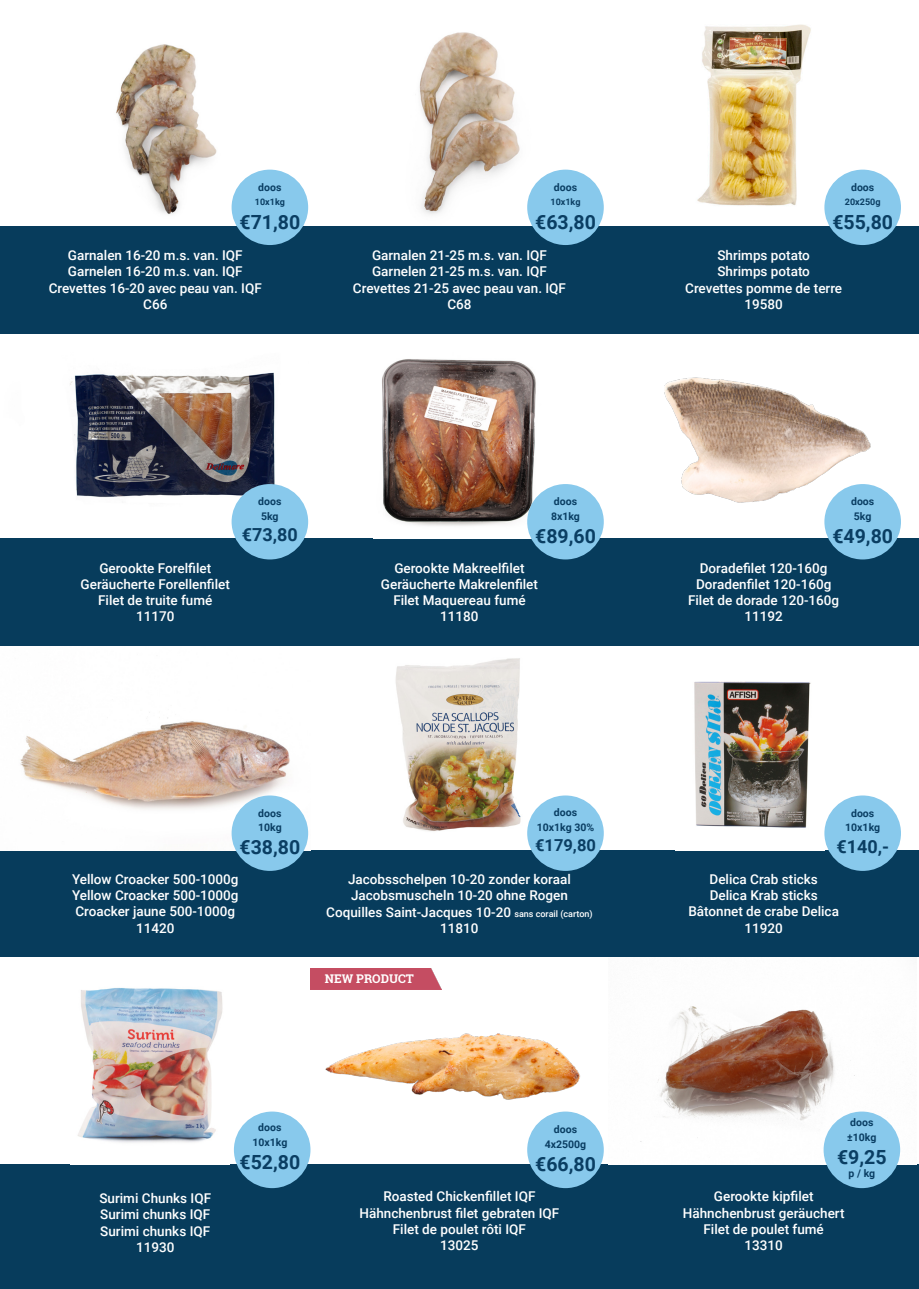
<style>
.page{position:relative;width:919px;height:1289px;background:#fff}
.page>*{position:absolute;margin:0;border:0;box-sizing:border-box;transform-origin:0 0}
.t1{font:700 19.5px "Roboto";color:#0a3e63}
.t2{font:700 18px "Roboto";color:#0a3e63}
.t3{font:700 16.5px "Roboto";color:#0a3e63}
.t4{font:500 13.5px "Roboto";color:#fff}
.t5{font:700 12px "Roboto Slab";color:#fff}
.t6{font:700 10.5px/14.4px "Roboto";color:#0a3e63}
.t7{font:700 9px "Roboto";color:#0a3e63}
.s1{font-size:9px}
</style>
<div class="page">
<div style="left:0;top:22px;width:918px;height:312px;background:#073c5c"></div>
<div style="left:0;top:645px;width:918px;height:312px;background:#073c5c"></div>
<div style="left:0;top:334px;width:918px;height:312px;background:#073c5c"></div>
<img style="left:0;top:22px;width:310px;height:204px">
<img style="left:310px;top:22px;width:298px;height:204px">
<img style="left:608px;top:22px;width:310px;height:204px">
<div style="left:308px;top:334px;width:300px;height:204px;background:#fff"></div>
<img style="left:382px;top:359px;width:154px;height:179px">
<img style="left:0;top:334px;width:308px;height:201px">
<div style="left:608px;top:334px;width:310px;height:204px;background:#fff"></div>
<img style="left:664px;top:377px;width:216px;height:126px">
<div style="left:608px;top:646px;width:310px;height:204px;background:#fff"></div>
<img style="left:694px;top:681px;width:117px;height:147px">
<img style="left:310px;top:646px;width:298px;height:204px">
<div style="left:231px;top:170px;width:77px;height:75px;background:#88c9ec;border-radius:50%"></div>
<svg style="left:0;top:646px;width:310px;height:204px;background:#f1e8e3"></svg>
<div style="left:527px;top:170px;width:76px;height:75px;background:#88c9ec;border-radius:50%"></div>
<div style="left:824px;top:170px;width:76px;height:75px;background:#88c9ec;border-radius:50%"></div>
<div style="left:231px;top:484px;width:77px;height:75px;background:#88c9ec;border-radius:50%"></div>
<div style="left:527px;top:484px;width:76px;height:75px;background:#88c9ec;border-radius:50%"></div>
<div style="left:824px;top:484px;width:76px;height:75px;background:#88c9ec;border-radius:50%"></div>
<div style="left:231px;top:795px;width:77px;height:75px;background:#88c9ec;border-radius:50%"></div>
<div style="left:527px;top:795px;width:76px;height:75px;background:#88c9ec;border-radius:50%"></div>
<div style="left:824px;top:795px;width:76px;height:75px;background:#88c9ec;border-radius:50%"></div>
<div style="left:0;top:957px;width:918px;height:331px;background:#073c5c"></div>
<div style="left:310px;top:957px;width:298px;height:207px;background:#fff"></div>
<img style="left:310px;top:989px;width:294px;height:164px">
<div style="left:527px;top:1111px;width:76px;height:77px;background:#88c9ec;border-radius:50%"></div>
<div style="left:0;top:957px;width:310px;height:207px;background:#fff"></div>
<img style="left:78px;top:988px;width:145px;height:155px">
<img style="left:608px;top:957px;width:308px;height:207px">
<div style="left:234px;top:1111px;width:76px;height:77px;background:#88c9ec;border-radius:50%"></div>
<div style="left:823px;top:1111px;width:77px;height:77px;background:#88c9ec;border-radius:50%"></div>
<div style="left:310px;top:968px;width:132px;height:21px;background:#c54d62"></div>
<p class="t6" style="left:258px;top:179px;width:25px">doos</p>
<p class="t7" style="left:255px;top:196px;width:31px">10x1kg</p>
<p class="t1" style="left:239px;top:208px;width:62px">€71,80</p>
<p class="t4" style="left:68px;top:246px;width:176px">Garnalen 16-20 m.s. van. IQF</p>
<p class="t4" style="left:68px;top:262px;width:176px">Garnelen 16-20 m.s. van. IQF</p>
<p class="t4" style="left:49px;top:278px;width:215px">Crevettes 16-20 avec peau van. IQF</p>
<p class="t4" style="left:143px;top:294px;width:26px">C66</p>
<p class="t6" style="left:554px;top:179px;width:25px">doos</p>
<p class="t7" style="left:550px;top:196px;width:31px">10x1kg</p>
<p class="t1" style="left:535px;top:208px;width:62px">€63,80</p>
<p class="t4" style="left:372px;top:246px;width:176px">Garnalen 21-25 m.s. van. IQF</p>
<p class="t4" style="left:372px;top:262px;width:176px">Garnelen 21-25 m.s. van. IQF</p>
<p class="t4" style="left:353px;top:278px;width:215px">Crevettes 21-25 avec peau van. IQF</p>
<p class="t4" style="left:447px;top:294px;width:26px">C68</p>
<p class="t4" style="left:99px;top:558px;width:113px">Gerookte Forelfilet</p>
<p class="t4" style="left:81px;top:574px;width:151px">Geräucherte Forellenfilet</p>
<p class="t4" style="left:98px;top:591px;width:116px">Filet de truite fumé</p>
<p class="t4" style="left:136px;top:607px;width:40px">11170</p>
<p class="t6" style="left:258px;top:494px;width:25px">doos</p>
<p class="t6" style="left:261px;top:508px;width:19px">5kg</p>
<p class="t2" style="left:242px;top:522px;width:58px">€73,80</p>
<p class="t6" style="left:551px;top:494px;width:30px">doos<br>8x1kg</p>
<p class="t1" style="left:535px;top:522px;width:62px">€89,60</p>
<p class="t4" style="left:394px;top:558px;width:132px">Gerookte Makreelfilet</p>
<p class="t4" style="left:381px;top:574px;width:159px">Geräucherte Makrelenfilet</p>
<p class="t4" style="left:393px;top:591px;width:134px">Filet Maquereau fumé</p>
<p class="t4" style="left:440px;top:607px;width:40px">11180</p>
<p class="t6" style="left:258px;top:805px;width:25px">doos</p>
<p class="t6" style="left:258px;top:819px;width:25px">10kg</p>
<p class="t1" style="left:239px;top:833px;width:62px">€38,80</p>
<p class="t4" style="left:72px;top:869px;width:168px">Yellow Croacker 500-1000g</p>
<p class="t4" style="left:72px;top:885px;width:168px">Yellow Croacker 500-1000g</p>
<p class="t4" style="left:75px;top:902px;width:161px">Croacker jaune 500-1000g</p>
<p class="t4" style="left:136px;top:918px;width:40px">11420</p>
<p class="t6" style="left:554px;top:805px;width:25px">doos</p>
<p class="t6" style="left:536px;top:819px;width:59px">10x1kg 30%</p>
<p class="t3" style="left:535px;top:833px;width:62px">€179,80</p>
<p class="t4" style="left:348px;top:870px;width:224px">Jacobsschelpen 10-20 zonder koraal</p>
<p class="t4" style="left:351px;top:886px;width:218px">Jacobsmuscheln 10-20 ohne Rogen</p>
<p class="t4" style="left:326px;top:902px;width:268px">Coquilles Saint-Jacques 10-20 <span class="s1">sans corail (carton)</span></p>
<p class="t4" style="left:440px;top:918px;width:40px">11810</p>
<p class="t5" style="left:325px;top:970px;width:90px">NEW PRODUCT</p>
<p class="t4" style="left:99px;top:1188px;width:113px">Surimi Chunks IQF</p>
<p class="t4" style="left:100px;top:1205px;width:111px">Surimi chunks IQF</p>
<p class="t4" style="left:100px;top:1221px;width:111px">Surimi chunks IQF</p>
<p class="t4" style="left:136px;top:1237px;width:40px">11930</p>
<p class="t6" style="left:258px;top:1119px;width:25px">doos</p>
<p class="t6" style="left:252px;top:1134px;width:36px">10x1kg</p>
<p class="t1" style="left:239px;top:1148px;width:62px">€52,80</p>
<p class="t6" style="left:554px;top:1121px;width:25px">doos</p>
<p class="t6" style="left:544px;top:1136px;width:43px">4x2500g</p>
<p class="t1" style="left:535px;top:1150px;width:62px">€66,80</p>
<p class="t4" style="left:383px;top:1187px;width:153px">Roasted Chickenfillet IQF</p>
<p class="t4" style="left:359px;top:1203px;width:201px">Hähnchenbrust filet gebraten IQF</p>
<p class="t4" style="left:393px;top:1219px;width:134px">Filet de poulet rôti IQF</p>
<p class="t4" style="left:440px;top:1235px;width:40px">13025</p>
<p class="t6" style="left:851px;top:179px;width:25px">doos</p>
<p class="t7" style="left:844px;top:196px;width:37px">20x250g</p>
<p class="t1" style="left:832px;top:208px;width:62px">€55,80</p>
<p class="t4" style="left:717px;top:246px;width:94px">Shrimps potato</p>
<p class="t4" style="left:717px;top:262px;width:94px">Shrimps potato</p>
<p class="t4" style="left:685px;top:278px;width:158px">Crevettes pomme de terre</p>
<p class="t4" style="left:744px;top:294px;width:40px">19580</p>
<p class="t6" style="left:851px;top:494px;width:25px">doos</p>
<p class="t6" style="left:853px;top:508px;width:19px">5kg</p>
<p class="t1" style="left:832px;top:522px;width:62px">€49,80</p>
<p class="t4" style="left:699px;top:558px;width:129px">Doradefilet 120-160g</p>
<p class="t4" style="left:696px;top:574px;width:137px">Doradenfilet 120-160g</p>
<p class="t4" style="left:688px;top:591px;width:153px">Filet de dorade 120-160g</p>
<p class="t4" style="left:744px;top:607px;width:40px">11192</p>
<p class="t6" style="left:851px;top:805px;width:25px">doos</p>
<p class="t6" style="left:845px;top:819px;width:36px">10x1kg</p>
<p class="t2" style="left:836px;top:833px;width:54px">€140,-</p>
<p class="t4" style="left:709px;top:869px;width:110px">Delica Crab sticks</p>
<p class="t4" style="left:709px;top:885px;width:109px">Delica Krab sticks</p>
<p class="t4" style="left:688px;top:902px;width:152px">Bâtonnet de crabe Delica</p>
<p class="t4" style="left:744px;top:918px;width:40px">11920</p>
<p class="t6" style="left:850px;top:1114px;width:25px">doos</p>
<p class="t6" style="left:847px;top:1129px;width:31px">±10kg</p>
<p class="t1" style="left:837px;top:1143px;width:51px">€9,25</p>
<p class="t6" style="left:848px;top:1165px;width:28px">p / kg</p>
<p class="t4" style="left:713px;top:1187px;width:101px">Gerookte kipfilet</p>
<p class="t4" style="left:682px;top:1203px;width:163px">Hähnchenbrust geräuchert</p>
<p class="t4" style="left:703px;top:1219px;width:122px">Filet de poulet fumé</p>
<p class="t4" style="left:744px;top:1235px;width:40px">13310</p>
</div>
